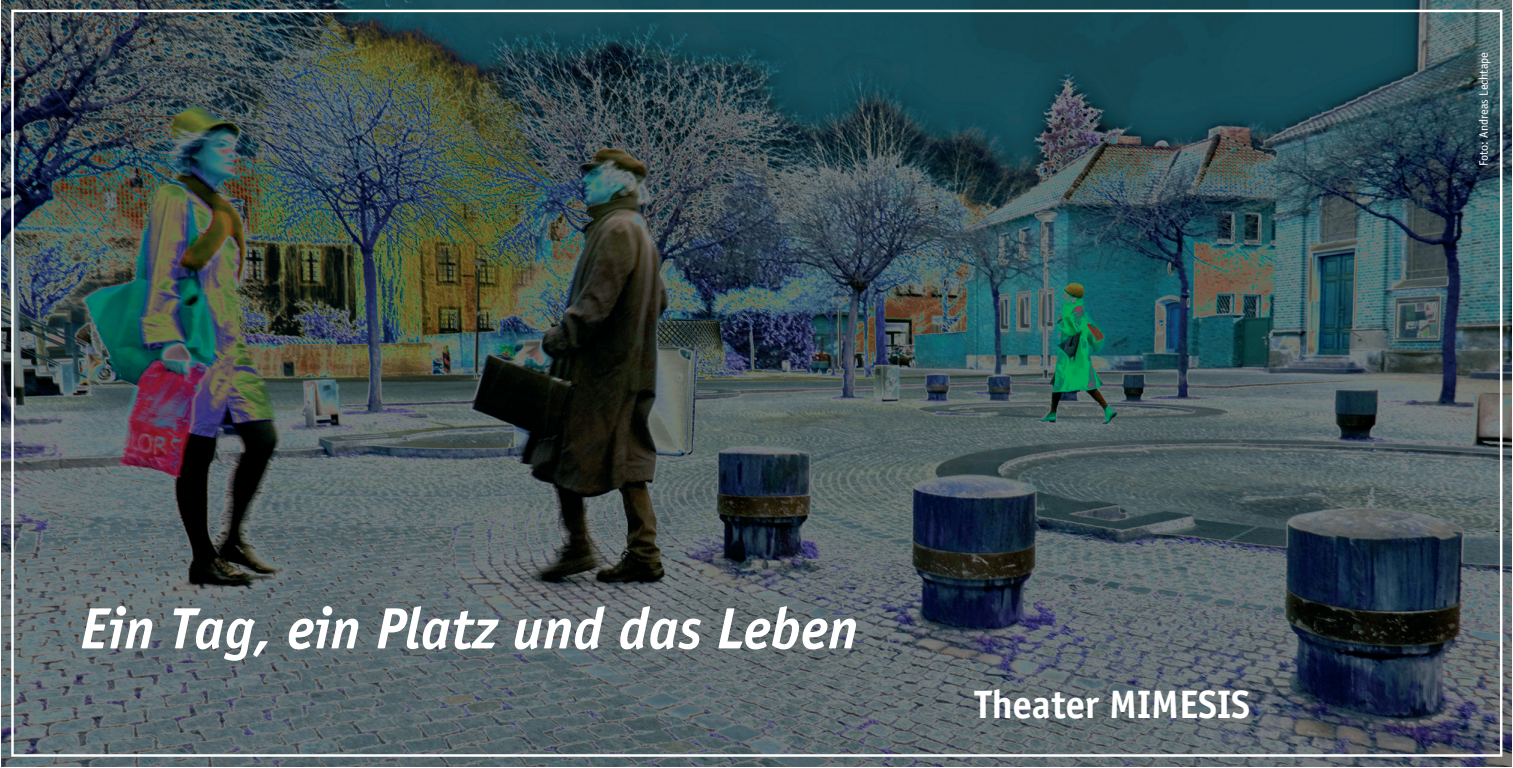
<style>
.page{position:relative;width:1513px;height:768px;background:#fff}
.page>*{position:absolute;margin:0;border:0;box-sizing:border-box;transform-origin:0 0}
.t1{font:italic 700 60px "Officina Sans";color:#fff}
.t2{font:700 40.75px "Officina Sans";color:#fff}
.t3{font:12.5px "Officina Sans";color:#fff}
</style>
<div class="page">
<img style="left:2px;top:1px;width:1509px;height:765px">
<p class="t1" style="left:80px;top:605px;width:779px">Ein Tag, ein Platz und das Leben</p>
<p class="t2" style="left:975px;top:688px;width:277px">Theater MIMESIS</p>
<p class="t3" style="left:1478px;top:166px;width:115px;rotate:-90deg">Foto: Andreas Lechtape</p>
</div>
